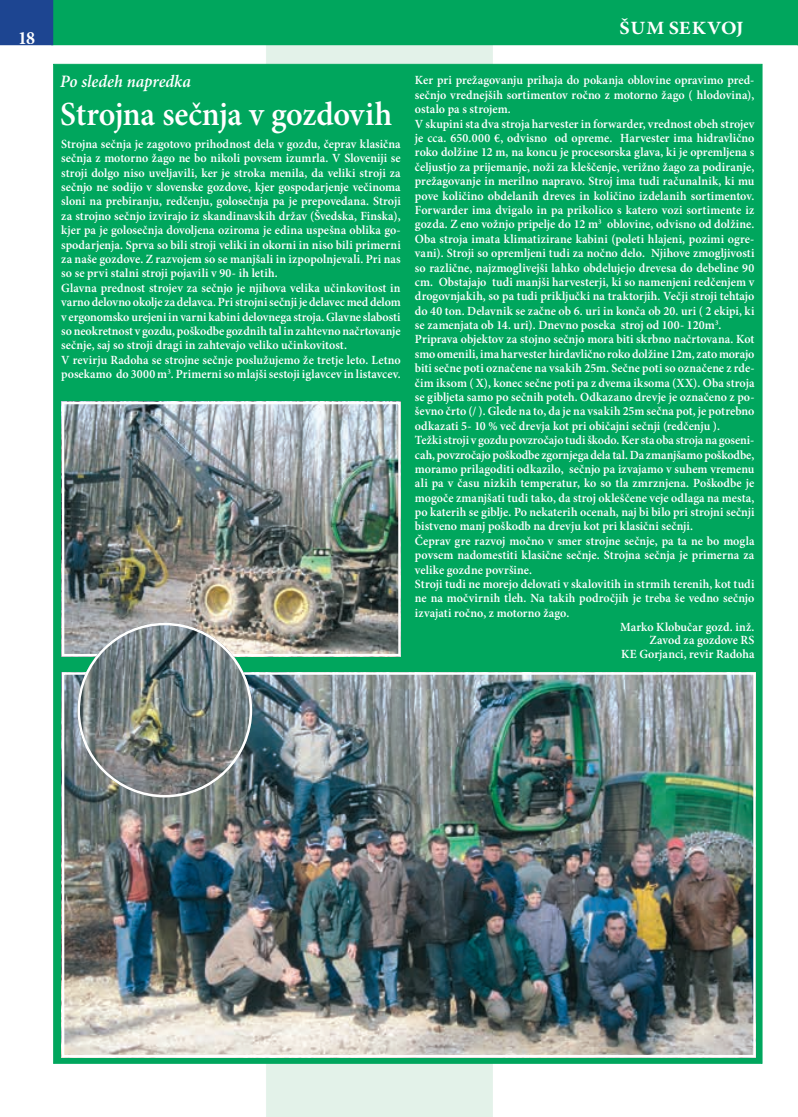
<style>
.page{position:relative;width:798px;height:1117px;background:#fff}
.page>*{position:absolute;margin:0;border:0;box-sizing:border-box;transform-origin:0 0}
.t1{font:600 33.75px "Minion Pro";letter-spacing:-.01em;color:#fff;scale:.95 1}
.t2{font:700 18.75px "Minion Pro";letter-spacing:.04em;color:#fff;scale:1.08 1}
.t3{font:700 18.75px "Minion Pro";letter-spacing:.015em;color:#fff;scale:.95 1}
.t4{font:italic 600 17.5px "Minion Pro";color:#fff;scale:.95 1}
.t5{font:600 12.5px/14.4px "Minion Pro";letter-spacing:.005em;color:#fff;scale:.96 1}
</style>
<div class="page">
<div style="left:266px;top:45px;width:227px;height:1071px;background:#e3f2e9"></div>
<div style="left:0;top:0;width:798px;height:45px;background:#00a65d"></div>
<div style="left:53px;top:64px;width:709px;height:999px;background:#00a65d"></div>
<img style="left:62px;top:401px;width:338px;height:255px">
<img style="left:62px;top:672px;width:693px;height:385px">
<img style="left:77px;top:622px;width:175px;height:175px">
<h2 class="t3" style="left:18px;top:27px;width:20px">18</h2>
<h2 class="t2" style="left:619px;top:16px;width:116px">ŠUM SEKVOJ</h2>
<h3 class="t4" style="left:60px;top:71px;width:139px">Po sledeh napredka</h3>
<h1 class="t1" style="left:60px;top:94px;width:351px">Strojna sečnja v gozdovih</h1>
<p class="t5" style="left:61px;top:137px;width:355px">Strojna sečnja je zagotovo prihodnost dela v gozdu, čeprav klasična sečnja z motorno žago ne bo nikoli povsem izumrla. V Sloveniji se stroji dolgo niso uveljavili, ker je stroka menila, da veliki stroji za sečnjo ne sodijo v slovenske gozdove, kjer gospodarjenje večinoma sloni na prebiranju, redčenju, golosečnja pa je prepovedana. Stroji za strojno sečnjo izvirajo iz skandinavskih držav (Švedska, Finska), kjer pa je golosečnja dovoljena oziroma je edina uspešna oblika go&shy;spodarjenja. Sprva so bili stroji veliki in okorni in niso bili primerni za naše gozdove. Z razvojem so se manjšali in izpopolnjevali. Pri nas so se prvi stalni stroji pojavili v 90- ih letih.<br>Glavna prednost strojev za sečnjo je njihova velika učinkovitost in varno delovno okolje za delavca. Pri strojni sečnji je delavec med delom v ergonomsko urejeni in varni kabini delovnega stroja. Glavne slabosti so neokretnost v gozdu, poškodbe gozdnih tal in zahtevno načrtovanje sečnje, saj so stroji dragi in zahtevajo veliko učinkovitost.<br>V revirju Radoha se strojne sečnje poslužujemo že tretje leto. Letno posekamo do 3000 m<sup>3</sup>. Primerni so mlajši sestoji iglavcev in listavcev.</p>
<p class="t5" style="left:415px;top:74px;width:355px">Ker pri prežagovanju prihaja do pokanja oblovine opravimo pred-</p>
<p class="t5" style="left:415px;top:88px;width:355px">sečnjo vrednejših sortimentov ročno z motorno žago ( hlodovina),</p>
<p class="t5" style="left:415px;top:103px;width:101px">ostalo pa s strojem.</p>
<p class="t5" style="left:415px;top:117px;width:355px">V skupini sta dva stroja harvester in forwarder, vrednost obeh strojev</p>
<p class="t5" style="left:415px;top:131px;width:355px">je cca. 650.000 €, odvisno od opreme. Harvester ima hidravlično</p>
<p class="t5" style="left:415px;top:146px;width:355px">roko dolžine 12 m, na koncu je procesorska glava, ki je opremljena s</p>
<p class="t5" style="left:415px;top:160px;width:355px">čeljustjo za prijemanje, noži za kleščenje, verižno žago za podiranje,</p>
<p class="t5" style="left:415px;top:174px;width:355px">prežagovanje in merilno napravo. Stroj ima tudi računalnik, ki mu</p>
<p class="t5" style="left:415px;top:189px;width:355px">pove količino obdelanih dreves in količino izdelanih sortimentov.</p>
<p class="t5" style="left:415px;top:203px;width:355px">Forwarder ima dvigalo in pa prikolico s katero vozi sortimente iz</p>
<p class="t5" style="left:415px;top:218px;width:355px">gozda. Z eno vožnjo pripelje do 12 m<sup>3</sup> oblovine, odvisno od dolžine.</p>
<p class="t5" style="left:415px;top:232px;width:355px">Oba stroja imata klimatizirane kabini (poleti hlajeni, pozimi ogre-</p>
<p class="t5" style="left:415px;top:246px;width:355px">vani). Stroji so opremljeni tudi za nočno delo. Njihove zmogljivosti</p>
<p class="t5" style="left:415px;top:261px;width:355px">so različne, najzmoglivejši lahko obdelujejo drevesa do debeline 90</p>
<p class="t5" style="left:415px;top:275px;width:355px">cm. Obstajajo tudi manjši harvesterji, ki so namenjeni redčenjem v</p>
<p class="t5" style="left:415px;top:289px;width:355px">drogovnjakih, so pa tudi priključki na traktorjih. Večji stroji tehtajo</p>
<p class="t5" style="left:415px;top:304px;width:355px">do 40 ton. Delavnik se začne ob 6. uri in konča ob 20. uri ( 2 ekipi, ki</p>
<p class="t5" style="left:415px;top:318px;width:321px">se zamenjata ob 14. uri). Dnevno poseka stroj od 100- 120m<sup>3</sup>.</p>
<p class="t5" style="left:415px;top:333px;width:355px">Priprava objektov za stojno sečnjo mora biti skrbno načrtovana. Kot</p>
<p class="t5" style="left:415px;top:347px;width:355px">smo omenili, ima harvester hirdavlično roko dolžine 12m, zato morajo</p>
<p class="t5" style="left:415px;top:361px;width:355px">biti sečne poti označene na vsakih 25m. Sečne poti so označene z rde-</p>
<p class="t5" style="left:415px;top:376px;width:355px">čim iksom ( X), konec sečne poti pa z dvema iksoma (XX). Oba stroja</p>
<p class="t5" style="left:415px;top:390px;width:355px">se gibljeta samo po sečnih poteh. Odkazano drevje je označeno z po-</p>
<p class="t5" style="left:415px;top:404px;width:355px">ševno črto (/ ). Glede na to, da je na vsakih 25m sečna pot, je potrebno</p>
<p class="t5" style="left:415px;top:419px;width:319px">odkazati 5- 10 % več drevja kot pri običajni sečnji (redčenju ).</p>
<p class="t5" style="left:415px;top:433px;width:355px">Težki stroji v gozdu povzročajo tudi škodo. Ker sta oba stroja na goseni-</p>
<p class="t5" style="left:415px;top:448px;width:355px">cah, povzročajo poškodbe zgornjega dela tal. Da zmanjšamo poškodbe,</p>
<p class="t5" style="left:415px;top:462px;width:355px">moramo prilagoditi odkazilo, sečnjo pa izvajamo v suhem vremenu</p>
<p class="t5" style="left:415px;top:476px;width:355px">ali pa v času nizkih temperatur, ko so tla zmrznjena. Poškodbe je</p>
<p class="t5" style="left:415px;top:491px;width:355px">mogoče zmanjšati tudi tako, da stroj okleščene veje odlaga na mesta,</p>
<p class="t5" style="left:415px;top:505px;width:355px">po katerih se giblje. Po nekaterih ocenah, naj bi bilo pri strojni sečnji</p>
<p class="t5" style="left:415px;top:519px;width:291px">bistveno manj poškodb na drevju kot pri klasični sečnji.</p>
<p class="t5" style="left:415px;top:534px;width:355px">Čeprav gre razvoj močno v smer strojne sečnje, pa ta ne bo mogla</p>
<p class="t5" style="left:415px;top:548px;width:355px">povsem nadomestiti klasične sečnje. Strojna sečnja je primerna za</p>
<p class="t5" style="left:415px;top:563px;width:124px">velike gozdne površine.</p>
<p class="t5" style="left:415px;top:577px;width:355px">Stroji tudi ne morejo delovati v skalovitih in strmih terenih, kot tudi</p>
<p class="t5" style="left:415px;top:591px;width:355px">ne na močvirnih tleh. Na takih področjih je treba še vedno sečnjo</p>
<p class="t5" style="left:415px;top:606px;width:162px">izvajati ročno, z motorno žago.</p>
<p class="t5" style="left:620px;top:619px;width:141px">Marko Klobučar gozd. inž.</p>
<p class="t5" style="left:649px;top:633px;width:111px">Zavod za gozdove RS</p>
<p class="t5" style="left:620px;top:647px;width:140px">KE Gorjanci, revir Radoha</p>
</div>
